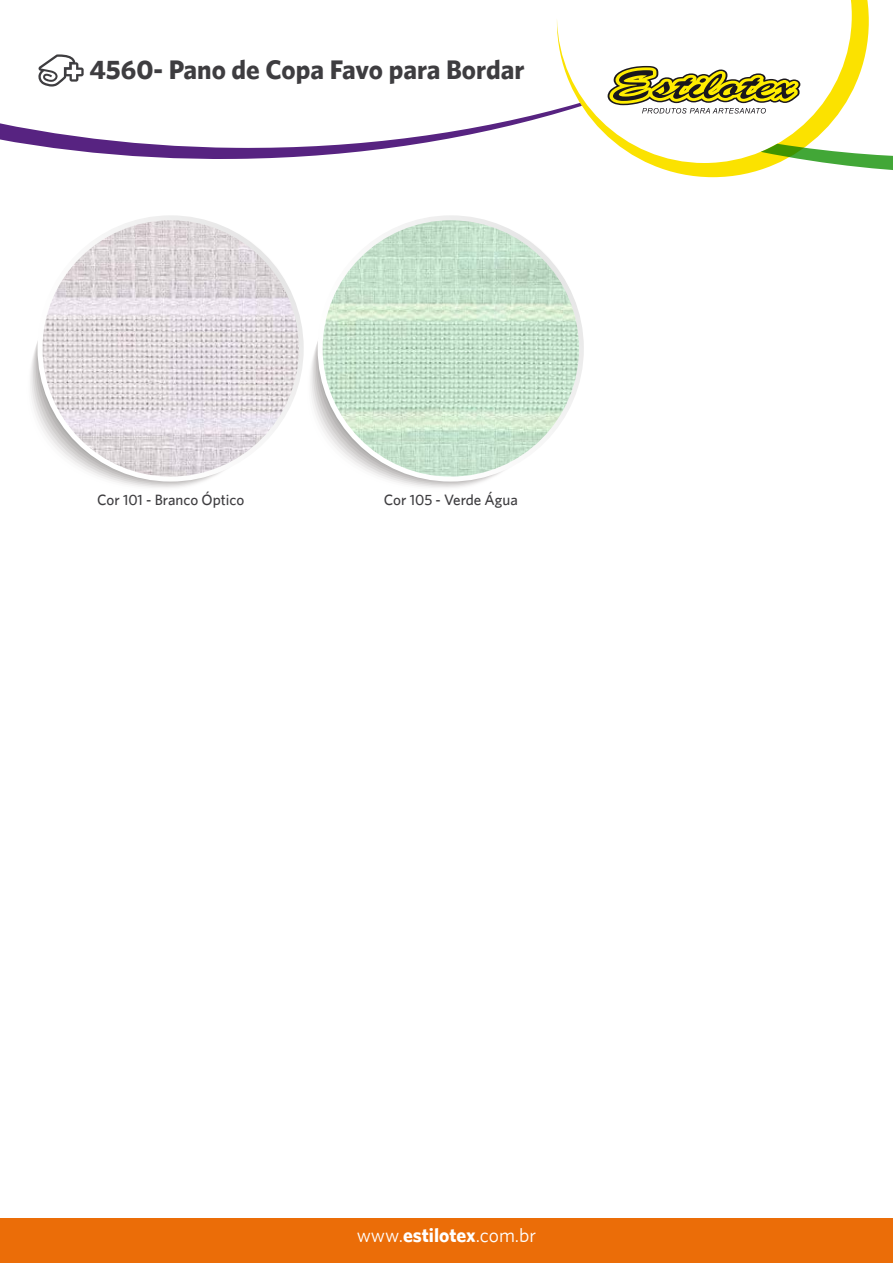
<style>
.page{position:relative;width:893px;height:1263px;background:#fff}
.page>*{position:absolute;margin:0;border:0;box-sizing:border-box;transform-origin:0 0}
.t1{font:700 27px "Whitney";color:#3e3d40}
.t2{font:19.5px "Whitney";color:#fff}
.t3{font:500 15px "Whitney";color:#3e3d40}
.s1{font-weight:700}
</style>
<div class="page">
<svg style="left:320px;top:375px;width:181px;height:104px"></svg>
<div style="left:318px;top:215px;width:266px;height:267px;background:linear-gradient(to bottom,#edeeed,#fbfbfa);border-radius:133px"></div>
<img style="left:323px;top:220px;width:256px;height:257px;border-radius:128px">
<svg style="left:40px;top:379px;width:181px;height:100px"></svg>
<svg style="left:37px;top:215px;width:267px;height:267px"></svg>
<img style="left:43px;top:220px;width:256px;height:257px;border-radius:128px">
<div style="left:0;top:1218px;width:893px;height:45px;background:#eb6d08"></div>
<svg style="left:582px;top:94px;width:167px;height:83px"></svg>
<svg style="left:0;top:19px;width:582px;height:140px"></svg>
<svg style="left:608px;top:0;width:285px;height:173px"></svg>
<svg style="left:38px;top:54px;width:46px;height:33px"></svg>
<h1 class="t1" style="left:89px;top:53px;width:437px">4560- Pano de Copa Favo para Bordar</h1>
<p class="t3" style="left:97px;top:491px;width:149px">Cor 101 - Branco Óptico</p>
<p class="t3" style="left:384px;top:491px;width:136px">Cor 105 - Verde Água</p>
<h2 class="t2" style="left:357px;top:1223px;width:181px">www.<span class="s1">estilotex</span>.com.br</h2>
</div>
